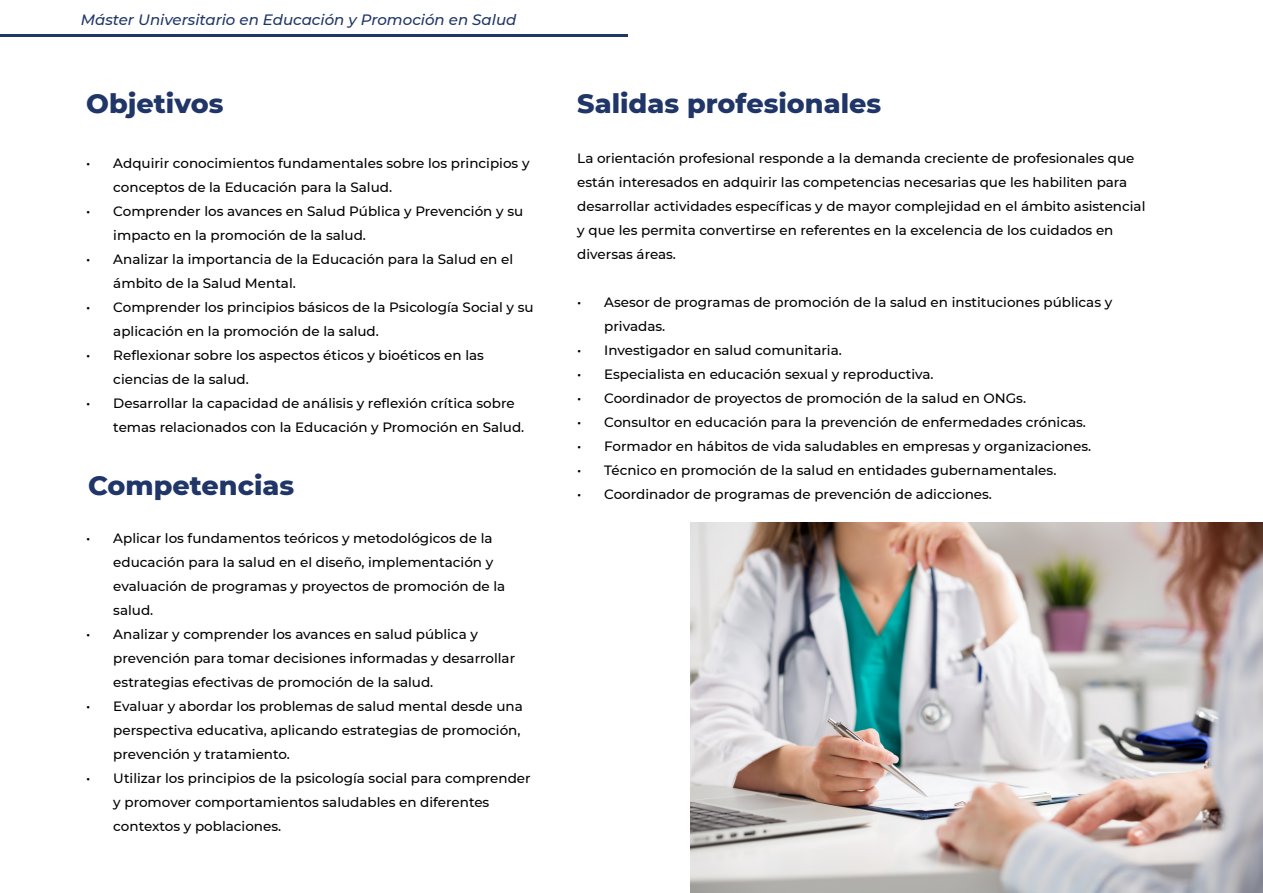
<style>
.page{position:relative;width:1263px;height:893px;background:#fff}
.page>*{position:absolute;margin:0;border:0;box-sizing:border-box;transform-origin:0 0}
.t1{font:800 27px "Montserrat";color:#203668}
.t2{font:italic 500 15px "Montserrat";color:#203668}
.t3{font:500 13.5px/24px "Montserrat";color:#000}
</style>
<div class="page">
<hr style="left:0;top:34px;width:627px;height:3px;background:#203668">
<img style="left:690px;top:523px;width:573px;height:370px">
<p class="t2" style="left:81px;top:9px;width:437px">Máster Universitario en Educación y Promoción en Salud</p>
<h1 class="t1" style="left:86px;top:83px;width:139px">Objetivos</h1>
<p class="t3" style="left:113px;top:150px;width:418px;text-indent:-27px">• Adquirir conocimientos fundamentales sobre los principios y conceptos de la Educación para la Salud.</p>
<p class="t3" style="left:113px;top:198px;width:411px;text-indent:-27px">• Comprender los avances en Salud Pública y Prevención y su impacto en la promoción de la salud.</p>
<p class="t3" style="left:113px;top:246px;width:401px;text-indent:-27px">• Analizar la importancia de la Educación para la Salud en el ámbito de la Salud Mental.</p>
<p class="t3" style="left:113px;top:294px;width:422px;text-indent:-27px">• Comprender los principios básicos de la Psicología Social y su aplicación en la promoción de la salud.</p>
<p class="t3" style="left:113px;top:342px;width:372px;text-indent:-27px">• Reflexionar sobre los aspectos éticos y bioéticos en las ciencias de la salud.</p>
<p class="t3" style="left:113px;top:390px;width:412px;text-indent:-27px">• Desarrollar la capacidad de análisis y reflexión crítica sobre temas relacionados con la Educación y Promoción en Salud.</p>
<h1 class="t1" style="left:88px;top:466px;width:208px">Competencias</h1>
<p class="t3" style="left:113px;top:525px;width:394px;text-indent:-27px">• Aplicar los fundamentos teóricos y metodológicos de la educación para la salud en el diseño, implementación y evaluación de programas y proyectos de promoción de la salud.</p>
<p class="t3" style="left:113px;top:621px;width:403px;text-indent:-27px">• Analizar y comprender los avances en salud pública y prevención para tomar decisiones informadas y desarrollar estrategias efectivas de promoción de la salud.</p>
<p class="t3" style="left:113px;top:693px;width:411px;text-indent:-27px">• Evaluar y abordar los problemas de salud mental desde una perspectiva educativa, aplicando estrategias de promoción, prevención y tratamiento.</p>
<p class="t3" style="left:113px;top:765px;width:419px;text-indent:-27px">• Utilizar los principios de la psicología social para comprender y promover comportamientos saludables en diferentes contextos y poblaciones.</p>
<h1 class="t1" style="left:577px;top:83px;width:305px">Salidas profesionales</h1>
<p class="t3" style="left:577px;top:146px;width:570px">La orientación profesional responde a la demanda creciente de profesionales que están interesados en adquirir las competencias necesarias que les habiliten para desarrollar actividades específicas y de mayor complejidad en el ámbito asistencial y que les permita convertirse en referentes en la excelencia de los cuidados en diversas áreas.</p>
<p class="t3" style="left:604px;top:290px;width:509px;text-indent:-27px">• Asesor de programas de promoción de la salud en instituciones públicas y privadas.</p>
<p class="t3" style="left:577px;top:338px;width:266px">• Investigador en salud comunitaria.</p>
<p class="t3" style="left:577px;top:362px;width:358px">• Especialista en educación sexual y reproductiva.</p>
<p class="t3" style="left:577px;top:386px;width:450px">• Coordinador de proyectos de promoción de la salud en ONGs.</p>
<p class="t3" style="left:577px;top:410px;width:510px">• Consultor en educación para la prevención de enfermedades crónicas.</p>
<p class="t3" style="left:577px;top:434px;width:515px">• Formador en hábitos de vida saludables en empresas y organizaciones.</p>
<p class="t3" style="left:577px;top:458px;width:481px">• Técnico en promoción de la salud en entidades gubernamentales.</p>
<p class="t3" style="left:577px;top:482px;width:416px">• Coordinador de programas de prevención de adicciones.</p>
</div>
